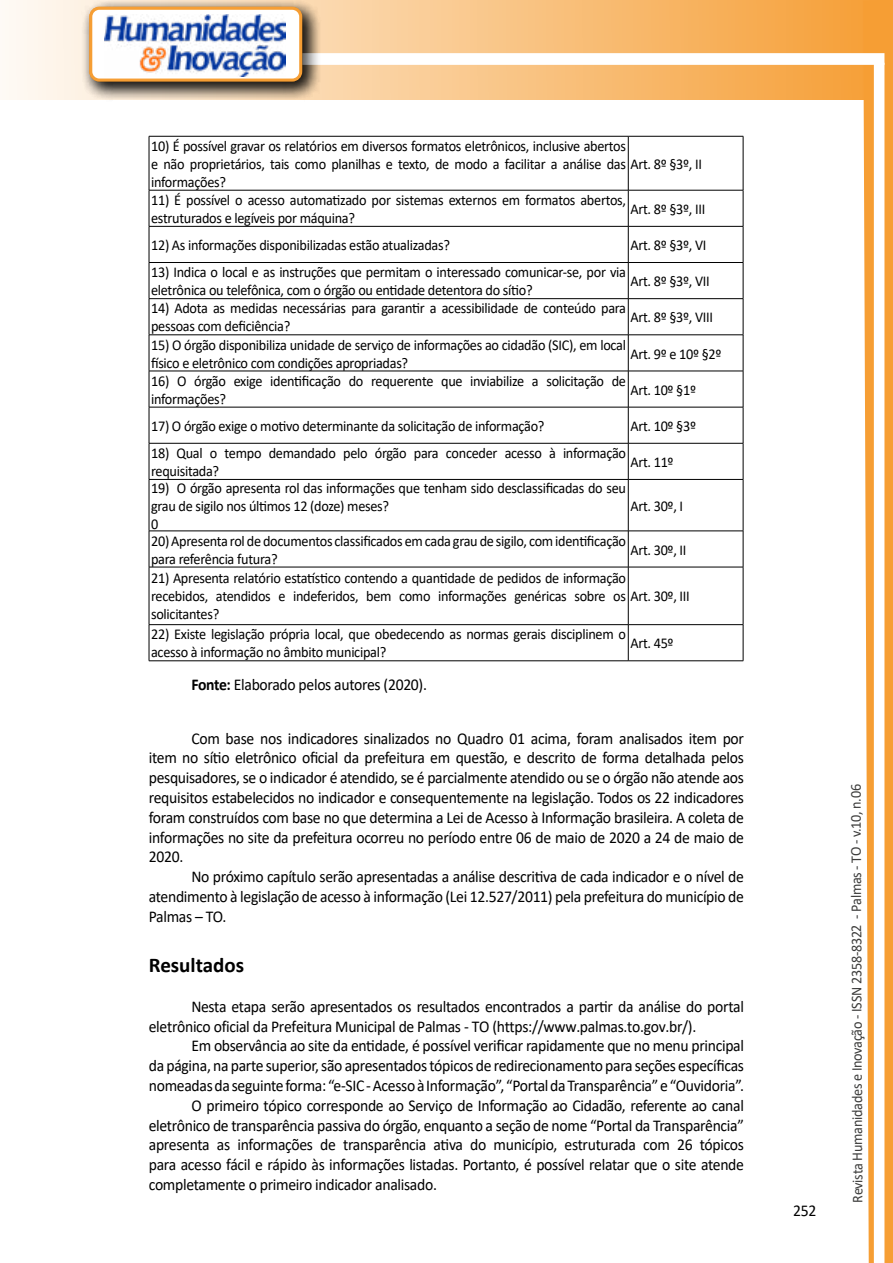
<style>
.page{position:relative;width:893px;height:1263px;background:#fff}
.page>*{position:absolute;margin:0;border:0;box-sizing:border-box;transform-origin:0 0}
.t1{font:700 21px "Calibri";color:#000}
.t2{font:16.5px/19.8px "Calibri";letter-spacing:-.02em;color:#000;text-align:justify;scale:.95 1}
.t3{font:15px/18px "Calibri";letter-spacing:-.02em;color:#000;scale:.95 1}
.t4{font:15px "Calibri";letter-spacing:-.025em;color:#3c3c3b;scale:.95 1}
.s1{font-weight:700}
</style>
<div class="page">
<svg style="left:5px;top:0;width:858px;height:100px;background:#f9c484"></svg>
<div style="left:302px;top:53px;width:582px;height:12px;background:#fff;border:2px solid #fff"></div>
<svg style="left:863px;top:0;width:30px;height:1263px"></svg>
<div style="left:81px;top:0;width:241px;height:102px;background:#000;opacity:.75"></div>
<div style="left:91px;top:8px;width:210px;height:72px;background:#fff;border-radius:9px"></div>
<img style="left:104px;top:14px;width:181px;height:62px">
<div style="left:89px;top:7px;width:213px;height:75px;border:3px solid #f69e34;border-radius:9px"></div>
<svg style="left:150px;top:137px;width:593px;height:523px"></svg>
<hr style="left:743px;top:136px;width:1px;height:54px;background:#000">
<hr style="left:743px;top:190px;width:1px;height:36px;background:#000">
<hr style="left:743px;top:227px;width:1px;height:35px;background:#000">
<hr style="left:743px;top:263px;width:1px;height:35px;background:#000">
<hr style="left:743px;top:299px;width:1px;height:36px;background:#000">
<hr style="left:743px;top:335px;width:1px;height:36px;background:#000">
<hr style="left:743px;top:371px;width:1px;height:36px;background:#000">
<hr style="left:743px;top:407px;width:1px;height:36px;background:#000">
<hr style="left:743px;top:443px;width:1px;height:36px;background:#000">
<hr style="left:743px;top:480px;width:1px;height:51px;background:#000">
<hr style="left:743px;top:531px;width:1px;height:36px;background:#000">
<hr style="left:743px;top:567px;width:1px;height:57px;background:#000">
<hr style="left:149px;top:136px;width:479px;height:1px;background:#000">
<hr style="left:628px;top:136px;width:115px;height:1px;background:#000">
<hr style="left:149px;top:190px;width:479px;height:1px;background:#000">
<hr style="left:628px;top:190px;width:115px;height:1px;background:#000">
<hr style="left:149px;top:226px;width:479px;height:1px;background:#000">
<hr style="left:628px;top:226px;width:115px;height:1px;background:#000">
<hr style="left:149px;top:262px;width:479px;height:1px;background:#000">
<hr style="left:628px;top:262px;width:115px;height:1px;background:#000">
<hr style="left:149px;top:298px;width:479px;height:1px;background:#000">
<hr style="left:628px;top:298px;width:115px;height:1px;background:#000">
<hr style="left:149px;top:335px;width:479px;height:1px;background:#000">
<hr style="left:628px;top:335px;width:115px;height:1px;background:#000">
<hr style="left:149px;top:371px;width:479px;height:1px;background:#000">
<hr style="left:628px;top:371px;width:115px;height:1px;background:#000">
<hr style="left:149px;top:407px;width:479px;height:1px;background:#000">
<hr style="left:628px;top:407px;width:115px;height:1px;background:#000">
<hr style="left:149px;top:443px;width:479px;height:1px;background:#000">
<hr style="left:628px;top:443px;width:115px;height:1px;background:#000">
<hr style="left:149px;top:479px;width:479px;height:1px;background:#000">
<hr style="left:628px;top:479px;width:115px;height:1px;background:#000">
<hr style="left:149px;top:531px;width:479px;height:1px;background:#000">
<hr style="left:628px;top:531px;width:115px;height:1px;background:#000">
<hr style="left:149px;top:567px;width:479px;height:1px;background:#000">
<hr style="left:628px;top:567px;width:115px;height:1px;background:#000">
<hr style="left:149px;top:624px;width:479px;height:1px;background:#000">
<hr style="left:628px;top:624px;width:115px;height:1px;background:#000">
<hr style="left:149px;top:660px;width:479px;height:1px;background:#000">
<hr style="left:628px;top:660px;width:115px;height:1px;background:#000">
<hr style="left:149px;top:136px;width:1px;height:54px;background:#000">
<hr style="left:628px;top:136px;width:1px;height:54px;background:#000">
<hr style="left:149px;top:190px;width:1px;height:36px;background:#000">
<hr style="left:628px;top:190px;width:1px;height:36px;background:#000">
<hr style="left:149px;top:227px;width:1px;height:35px;background:#000">
<hr style="left:628px;top:227px;width:1px;height:35px;background:#000">
<hr style="left:149px;top:263px;width:1px;height:35px;background:#000">
<hr style="left:628px;top:263px;width:1px;height:35px;background:#000">
<hr style="left:149px;top:299px;width:1px;height:36px;background:#000">
<hr style="left:628px;top:299px;width:1px;height:36px;background:#000">
<hr style="left:149px;top:335px;width:1px;height:36px;background:#000">
<hr style="left:628px;top:335px;width:1px;height:36px;background:#000">
<hr style="left:149px;top:371px;width:1px;height:36px;background:#000">
<hr style="left:628px;top:371px;width:1px;height:36px;background:#000">
<hr style="left:149px;top:407px;width:1px;height:36px;background:#000">
<hr style="left:628px;top:407px;width:1px;height:36px;background:#000">
<hr style="left:149px;top:443px;width:1px;height:36px;background:#000">
<hr style="left:628px;top:443px;width:1px;height:36px;background:#000">
<hr style="left:149px;top:480px;width:1px;height:51px;background:#000">
<hr style="left:628px;top:480px;width:1px;height:51px;background:#000">
<hr style="left:149px;top:531px;width:1px;height:36px;background:#000">
<hr style="left:628px;top:531px;width:1px;height:36px;background:#000">
<hr style="left:149px;top:567px;width:1px;height:57px;background:#000">
<hr style="left:628px;top:567px;width:1px;height:57px;background:#000">
<hr style="left:149px;top:625px;width:1px;height:36px;background:#000">
<hr style="left:628px;top:625px;width:1px;height:36px;background:#000">
<hr style="left:743px;top:625px;width:1px;height:36px;background:#000">
<p class="t3" style="left:151px;top:136px;width:581px">10) É possível gravar os relatórios em diversos formatos eletrônicos, inclusive abertos<br>e não proprietários, tais como planilhas e texto, de modo a facilitar a análise das Art. 8º §3º, II informações?</p>
<p class="t3" style="left:151px;top:191px;width:501px">11) É possível o acesso automatizado por sistemas externos em formatos abertos, estruturados e legíveis por máquina?</p>
<p class="t3" style="left:630px;top:200px;width:80px">Art. 8º §3º, III</p>
<p class="t3" style="left:151px;top:236px;width:316px">12) As informações disponibilizadas estão atualizadas?</p>
<p class="t3" style="left:630px;top:236px;width:82px">Art. 8º §3º, VI</p>
<p class="t3" style="left:151px;top:263px;width:501px">13) Indica o local e as instruções que permitam o interessado comunicar-se, por via eletrônica ou telefônica, com o órgão ou entidade detentora do sítio?</p>
<p class="t3" style="left:630px;top:272px;width:85px">Art. 8º §3º, VII</p>
<p class="t3" style="left:151px;top:299px;width:501px">14) Adota as medidas necessárias para garantir a acessibilidade de conteúdo para pessoas com deficiência?</p>
<p class="t3" style="left:630px;top:308px;width:89px">Art. 8º §3º, VIII</p>
<p class="t3" style="left:151px;top:335px;width:501px">15) O órgão disponibiliza unidade de serviço de informações ao cidadão (SIC), em local físico e eletrônico com condições apropriadas?</p>
<p class="t3" style="left:630px;top:344px;width:97px">Art. 9º e 10º §2º</p>
<p class="t3" style="left:151px;top:371px;width:501px">16) O órgão exige identificação do requerente que inviabilize a solicitação de informações?</p>
<p class="t3" style="left:630px;top:380px;width:71px">Art. 10º §1º</p>
<p class="t3" style="left:151px;top:416px;width:416px">17) O órgão exige o motivo determinante da solicitação de informação?</p>
<p class="t3" style="left:630px;top:416px;width:71px">Art. 10º §3º</p>
<p class="t3" style="left:151px;top:444px;width:501px">18) Qual o tempo demandado pelo órgão para conceder acesso à informação requisitada?</p>
<p class="t3" style="left:630px;top:453px;width:47px">Art. 11º</p>
<p class="t3" style="left:151px;top:478px;width:501px">19) O órgão apresenta rol das informações que tenham sido desclassificadas do seu grau de sigilo nos últimos 12 (doze) meses?<br>0</p>
<p class="t3" style="left:630px;top:496px;width:57px">Art. 30º, I</p>
<p class="t3" style="left:151px;top:531px;width:501px">20) Apresenta rol de documentos classificados em cada grau de sigilo, com identificação para referência futura?</p>
<p class="t3" style="left:630px;top:540px;width:61px">Art. 30º, II</p>
<p class="t3" style="left:151px;top:569px;width:568px">21) Apresenta relatório estatístico contendo a quantidade de pedidos de informação<br>recebidos, atendidos e indeferidos, bem como informações genéricas sobre os Art. 30º, III solicitantes?</p>
<p class="t3" style="left:151px;top:625px;width:501px">22) Existe legislação própria local, que obedecendo as normas gerais disciplinem o acesso à informação no âmbito municipal?</p>
<p class="t3" style="left:630px;top:634px;width:47px">Art. 45º</p>
<p class="t2" style="left:191px;top:674px;width:250px"><span class="s1">Fonte:</span> Elaborado pelos autores (2020).</p>
<p class="t2" style="left:149px;top:728px;width:628px;text-indent:43px">Com base nos indicadores sinalizados no Quadro 01 acima, foram analisados item por item no sítio eletrônico oficial da prefeitura em questão, e descrito de forma detalhada pelos pesquisadores, se o indicador é atendido, se é parcialmente atendido ou se o órgão não atende aos requisitos estabelecidos no indicador e consequentemente na legislação. Todos os 22 indicadores foram construídos com base no que determina a Lei de Acesso à Informação brasileira. A coleta de informações no site da prefeitura ocorreu no período entre 06 de maio de 2020 a 24 de maio de 2020.</p>
<p class="t2" style="left:149px;top:866px;width:628px;text-indent:43px">No próximo capítulo serão apresentadas a análise descritiva de cada indicador e o nível de atendimento à legislação de acesso à informação (Lei 12.527/2011) pela prefeitura do município de Palmas – TO.</p>
<h1 class="t1" style="left:149px;top:950px;width:97px">Resultados</h1>
<p class="t2" style="left:149px;top:996px;width:628px;text-indent:43px">Nesta etapa serão apresentados os resultados encontrados a partir da análise do portal eletrônico oficial da Prefeitura Municipal de Palmas - TO (https://www.palmas.to.gov.br/).</p>
<p class="t2" style="left:191px;top:1035px;width:583px">Em observância ao site da entidade, é possível verificar rapidamente que no menu principal</p>
<p class="t2" style="left:149px;top:1055px;width:628px">da página, na parte superior, são apresentados tópicos de redirecionamento para seções específicas</p>
<p class="t2" style="left:149px;top:1075px;width:628px">nomeadas da seguinte forma: “e-SIC - Acesso à Informação”, “Portal da Transparência” e “Ouvidoria”.</p>
<p class="t2" style="left:191px;top:1095px;width:583px">O primeiro tópico corresponde ao Serviço de Informação ao Cidadão, referente ao canal</p>
<p class="t2" style="left:149px;top:1115px;width:628px">eletrônico de transparência passiva do órgão, enquanto a seção de nome “Portal da Transparência”</p>
<p class="t2" style="left:149px;top:1134px;width:628px">apresenta as informações de transparência ativa do município, estruturada com 26 tópicos</p>
<p class="t2" style="left:149px;top:1154px;width:628px">para acesso fácil e rápido às informações listadas. Portanto, é possível relatar que o site atende</p>
<p class="t2" style="left:149px;top:1174px;width:305px">completamente o primeiro indicador analisado.</p>
<p class="t2" style="left:793px;top:1200px;width:26px">252</p>
<p class="t4" style="left:846px;top:1203px;width:442px;rotate:-90deg">Revista Humanidades e Inovação - ISSN 2358-8322 - Palmas - TO - v.10, n.06</p>
</div>
